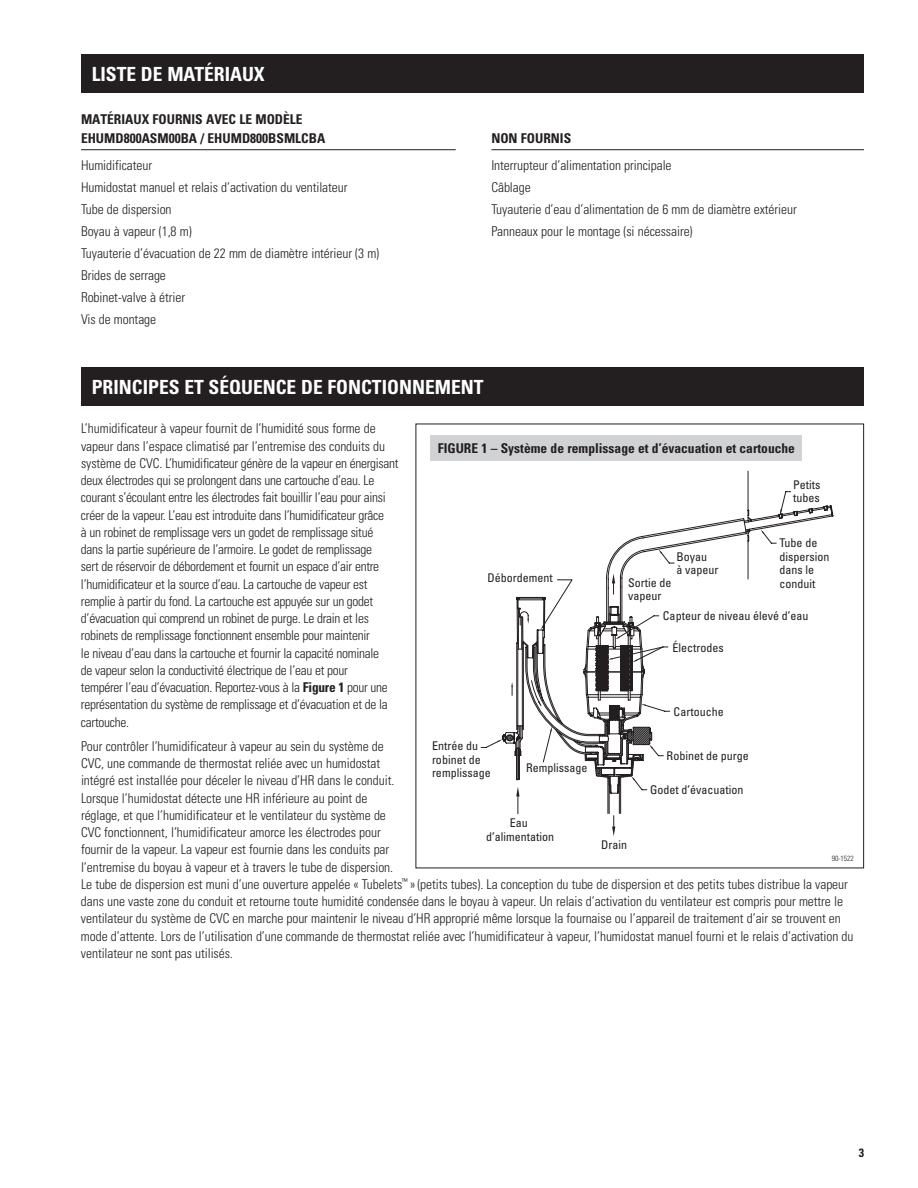
<style>
.page{position:relative;width:918px;height:1188px;background:#fff}
.page>*{position:absolute;margin:0;border:0;box-sizing:border-box;transform-origin:0 0}
.t1{font:700 condensed 19.5px "Univers";color:#fff}
.t2{font:300 condensed 13.5px/17.2px "Univers";letter-spacing:-.005em;color:#231f20}
.t3{font:700 condensed 13.5px/19.5px "Univers";color:#231f20}
.t4{font:condensed 12px/13.5px "Univers";color:#231f20}
.t5{font:700 condensed 12px "Univers";color:#231f20}
.t6{font:300 condensed 7.5px "Univers";color:#231f20}
.s1{font-weight:700}
</style>
<div class="page">
<div style="left:81px;top:54px;width:783px;height:39px;background:#231f20"></div>
<hr style="left:81px;top:149px;width:375px;height:1px;background:#231f20">
<hr style="left:491px;top:149px;width:373px;height:1px;background:#231f20">
<div style="left:81px;top:367px;width:783px;height:39px;background:#231f20"></div>
<div style="left:430px;top:435px;width:372px;height:26px;background:#d1d2d4"></div>
<svg style="left:481px;top:491px;width:352px;height:345px"></svg>
<h1 class="t1" style="left:92px;top:62px;width:175px">LISTE DE MATÉRIAUX</h1>
<p class="t3" style="left:81px;top:109px;width:246px">MATÉRIAUX FOURNIS AVEC LE MODÈLE<br>EHUMD800ASM00BA / EHUMD800BSMLCBA</p>
<p class="t2" style="left:81px;top:154px;width:300px;line-height:22px">Humidificateur<br>Humidostat manuel et relais d’activation du ventilateur<br>Tube de dispersion<br>Boyau à vapeur (1,8 m)<br>Tuyauterie d’évacuation de 22 mm de diamètre intérieur (3 m)<br>Brides de serrage<br>Robinet-valve à étrier<br>Vis de montage</p>
<p class="t3" style="left:491px;top:129px;width:81px">NON FOURNIS</p>
<p class="t2" style="left:491px;top:154px;width:307px;line-height:22px">Interrupteur d’alimentation principale<br>Câblage<br>Tuyauterie d’eau d’alimentation de 6 mm de diamètre extérieur Panneaux pour le montage (si nécessaire)</p>
<h1 class="t1" style="left:92px;top:375px;width:393px">PRINCIPES ET SÉQUENCE DE FONCTIONNEMENT</h1>
<p class="t2" style="left:81px;top:420px;width:319px">L’humidificateur à vapeur fournit de l’humidité sous forme de vapeur dans l’espace climatisé par l’entremise des conduits du système de CVC. L’humidificateur génère de la vapeur en énergisant deux électrodes qui se prolongent dans une cartouche d’eau. Le courant s’écoulant entre les électrodes fait bouillir l’eau pour ainsi créer de la vapeur. L’eau est introduite dans l’humidificateur grâce<br>à un robinet de remplissage vers un godet de remplissage situé dans la partie supérieure de l’armoire. Le godet de remplissage<br>sert de réservoir de débordement et fournit un espace d’air entre l’humidificateur et la source d’eau. La cartouche de vapeur est remplie à partir du fond. La cartouche est appuyée sur un godet d’évacuation qui comprend un robinet de purge. Le drain et les robinets de remplissage fonctionnent ensemble pour maintenir<br>le niveau d’eau dans la cartouche et fournir la capacité nominale<br>de vapeur selon la conductivité électrique de l’eau et pour<br>tempérer l’eau d’évacuation. Reportez-vous à la <span class="s1">Figure 1</span> pour une représentation du système de remplissage et d’évacuation et de la cartouche.</p>
<p class="t2" style="left:81px;top:737px;width:774px">Pour contrôler l’humidificateur à vapeur au sein du système de<br>CVC, une commande de thermostat reliée avec un humidostat<br>intégré est installée pour déceler le niveau d’HR dans le conduit.<br>Lorsque l’humidostat détecte une HR inférieure au point de<br>réglage, et que l’humidificateur et le ventilateur du système de<br>CVC fonctionnent, l’humidificateur amorce les électrodes pour<br>fournir de la vapeur. La vapeur est fournie dans les conduits par<br>l’entremise du boyau à vapeur et à travers le tube de dispersion.<br>Le tube de dispersion est muni d’une ouverture appelée « Tubelets<sup>™</sup> » (petits tubes). La conception du tube de dispersion et des petits tubes distribue la vapeur dans une vaste zone du conduit et retourne toute humidité condensée dans le boyau à vapeur. Un relais d’activation du ventilateur est compris pour mettre le ventilateur du système de CVC en marche pour maintenir le niveau d’HR approprié même lorsque la fournaise ou l’appareil de traitement d’air se trouvent en mode d’attente. Lors de l’utilisation d’une commande de thermostat reliée avec l’humidificateur à vapeur, l’humidostat manuel fourni et le relais d’activation du ventilateur ne sont pas utilisés.</p>
<p class="t3" style="left:438px;top:438px;width:359px">FIGURE 1 – Système de remplissage et d’évacuation et cartouche</p>
<p class="t4" style="left:793px;top:478px;width:29px">Petits tubes</p>
<p class="t4" style="left:780px;top:536px;width:52px">Tube de dispersion dans le conduit</p>
<p class="t4" style="left:677px;top:549px;width:44px">Boyau<br>à vapeur</p>
<p class="t4" style="left:487px;top:571px;width:67px">Débordement</p>
<p class="t4" style="left:628px;top:576px;width:45px">Sortie de vapeur</p>
<p class="t4" style="left:663px;top:609px;width:147px">Capteur de niveau élevé d’eau</p>
<p class="t4" style="left:672px;top:641px;width:53px">Électrodes</p>
<p class="t4" style="left:674px;top:704px;width:52px">Cartouche</p>
<p class="t4" style="left:432px;top:739px;width:60px">Entrée du robinet de remplissage</p>
<p class="t4" style="left:667px;top:749px;width:84px">Robinet de purge</p>
<p class="t4" style="left:526px;top:760px;width:63px">Remplissage</p>
<p class="t4" style="left:650px;top:783px;width:95px">Godet d’évacuation</p>
<p class="t4" style="left:486px;top:816px;width:70px;text-align:center">Eau d’alimentation</p>
<p class="t4" style="left:601px;top:838px;width:28px">Drain</p>
<p class="t6" style="left:832px;top:854px;width:24px">90-1522</p>
<p class="t5" style="left:859px;top:1145px;width:7px">3</p>
</div>
